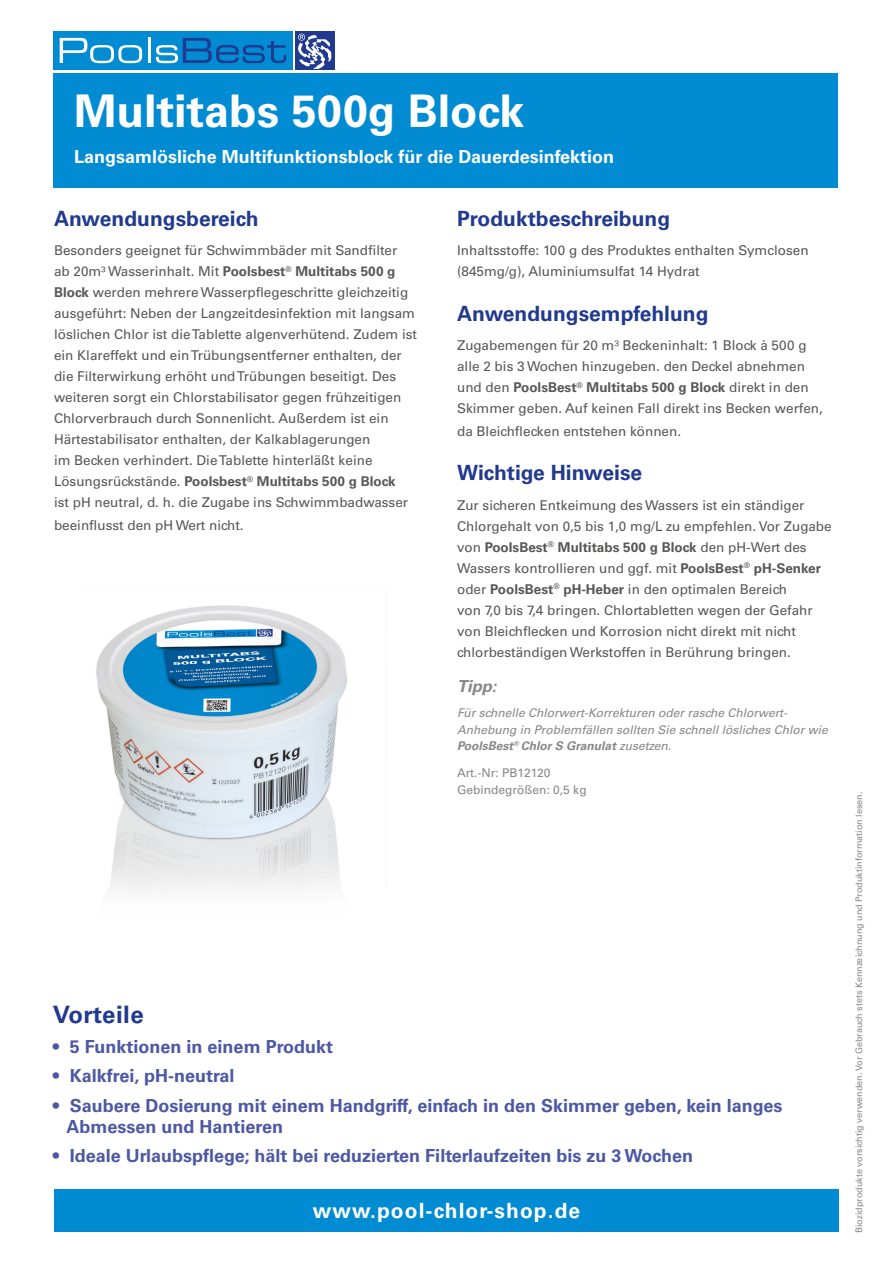
<style>
.page{position:relative;width:893px;height:1263px;background:#fff}
.page>*{position:absolute;margin:0;border:0;box-sizing:border-box;transform-origin:0 0}
.t1{font:700 45px "Univers LT Std";color:#fff}
.t2{font:700 24px "Univers LT Std";letter-spacing:.02em;color:#213a8f}
.t3{font:700 21px "Univers LT Std";color:#213a8f}
.t4{font:700 21px "Univers LT Std";letter-spacing:.05em;color:#fff}
.t5{font:700 18px/21px "Univers LT Std";color:#4d58a4}
.t6{font:700 18px "Univers LT Std";color:#fff}
.t7{font:italic 700 16.5px "Univers LT Std";color:#878787}
.t8{font:13.5px/21px "Univers LT Std";color:#575756}
.t9{font:italic 12px/16.5px "Univers LT Std";color:#878787}
.t10{font:12px/16.5px "Univers LT Std";color:#878787}
.t11{font:9px "Univers LT Std";color:#878787}
.s1{font-weight:700}
</style>
<div class="page">
<div style="left:53px;top:73px;width:785px;height:115px;background:#008bd2"></div>
<div style="left:54px;top:1189px;width:785px;height:42px;background:#008bd2"></div>
<div style="left:53px;top:31px;width:239px;height:39px;background:#008bd2"></div>
<svg style="left:60px;top:38px;width:82px;height:25px"></svg>
<hr style="left:148px;top:38px;width:3px;height:25px;background:#fff">
<svg style="left:156px;top:38px;width:130px;height:25px"></svg>
<div style="left:295px;top:31px;width:40px;height:39px;background:#213a8f"></div>
<svg style="left:298px;top:34px;width:33px;height:35px"></svg>
<img style="left:96px;top:605px;width:251px;height:286px">
<h1 class="t1" style="left:74px;top:85px;width:452px">Multitabs 500g Block</h1>
<h3 class="t6" style="left:74px;top:146px;width:541px">Langsamlösliche Multifunktionsblock für die Dauerdesinfektion</h3>
<h3 class="t3" style="left:54px;top:206px;width:206px">Anwendungsbereich</h3>
<p class="t8" style="left:54px;top:240px;width:365px">Besonders geeignet für Schwimmbäder mit Sandfilter<br>ab 20m³ Wasserinhalt. Mit <span class="s1">Poolsbest</span><sup>®</sup> <span class="s1">Multitabs 500 g Block</span> werden mehrere Wasserpflegeschritte gleichzeitig ausgeführt: Neben der Langzeitdesinfektion mit langsam löslichen Chlor ist die Tablette algenverhütend. Zudem ist ein Klareffekt und ein Trübungsentferner enthalten, der die Filterwirkung erhöht und Trübungen beseitigt. Des weiteren sorgt ein Chlorstabilisator gegen frühzeitigen Chlorverbrauch durch Sonnenlicht. Außerdem ist ein Härtestabilisator enthalten, der Kalkablagerungen<br>im Becken verhindert. Die Tablette hinterläßt keine Lösungsrückstände. <span class="s1">Poolsbest</span><sup>®</sup> <span class="s1">Multitabs 500 g Block<br></span>ist pH neutral, d. h. die Zugabe ins Schwimmbadwasser</p>
<p class="t8" style="left:54px;top:514px;width:191px">beeinflusst den pH Wert nicht.</p>
<h3 class="t3" style="left:457px;top:206px;width:215px">Produktbeschreibung</h3>
<p class="t8" style="left:457px;top:240px;width:353px">Inhaltsstoffe: 100 g des Produktes enthalten Symclosen (845mg/g), Aluminiumsulfat 14 Hydrat</p>
<h3 class="t3" style="left:457px;top:301px;width:253px">Anwendungsempfehlung</h3>
<p class="t8" style="left:457px;top:335px;width:367px">Zugabemengen für 20 m³ Beckeninhalt: 1 Block à 500 g alle 2 bis 3 Wochen hinzugeben. den Deckel abnehmen und den <span class="s1">PoolsBest</span><sup>®</sup> <span class="s1">Multitabs 500 g Block</span> direkt in den Skimmer geben. Auf keinen Fall direkt ins Becken werfen,</p>
<p class="t8" style="left:457px;top:420px;width:225px">da Bleichflecken entstehen können.</p>
<h3 class="t3" style="left:457px;top:460px;width:187px">Wichtige Hinweise</h3>
<p class="t8" style="left:457px;top:494px;width:376px">Zur sicheren Entkeimung des Wassers ist ein ständiger Chlorgehalt von 0,5 bis 1,0 mg/L zu empfehlen. Vor Zugabe von <span class="s1">PoolsBest</span><sup>®</sup> <span class="s1">Multitabs 500 g Block</span> den pH-Wert des Wassers kontrollieren und ggf. mit <span class="s1">PoolsBest</span><sup>®</sup> <span class="s1">pH-Senker </span>oder <span class="s1">PoolsBest</span><sup>®</sup> <span class="s1">pH-Heber</span> in den optimalen Bereich<br>von 7,0 bis 7,4 bringen. Chlortabletten wegen der Gefahr von Bleichflecken und Korrosion nicht direkt mit nicht chlorbeständigen Werkstoffen in Berührung bringen.</p>
<p class="t7" style="left:457px;top:677px;width:41px">Tipp:</p>
<p class="t9" style="left:457px;top:705px;width:372px">Für schnelle Chlorwert-Korrekturen oder rasche Chlorwert-<br>Anhebung in Problemfällen sollten Sie schnell lösliches Chlor wie<br><span class="s1">PoolsBest</span><sup>®</sup> <span class="s1">Chlor S Granulat</span> zusetzen.</p>
<p class="t10" style="left:457px;top:765px;width:131px">Art.-Nr: PB12120<br>Gebindegrößen: 0,5 kg</p>
<h2 class="t2" style="left:53px;top:1000px;width:92px">Vorteile</h2>
<h3 class="t5" style="left:53px;top:1036px;width:282px">• 5 Funktionen in einem Produkt</h3>
<h3 class="t5" style="left:53px;top:1065px;width:183px">• Kalkfrei, pH-neutral</h3>
<h3 class="t5" style="left:67px;top:1095px;width:718px;text-indent:-14px">• Saubere Dosierung mit einem Handgriff, einfach in den Skimmer geben, kein langes<br>Abmessen und Hantieren</h3>
<h3 class="t5" style="left:53px;top:1145px;width:642px">• Ideale Urlaubspflege; hält bei reduzierten Filterlaufzeiten bis zu 3 Wochen</h3>
<h3 class="t4" style="left:313px;top:1198px;width:269px">www.pool-chlor-shop.de</h3>
<p class="t11" style="left:854px;top:1233px;width:443px;rotate:-90deg">Biozidprodukte vorsichtig verwenden. Vor Gebrauch stets Kennzeichnung und Produktinformation lesen.</p>
</div>
